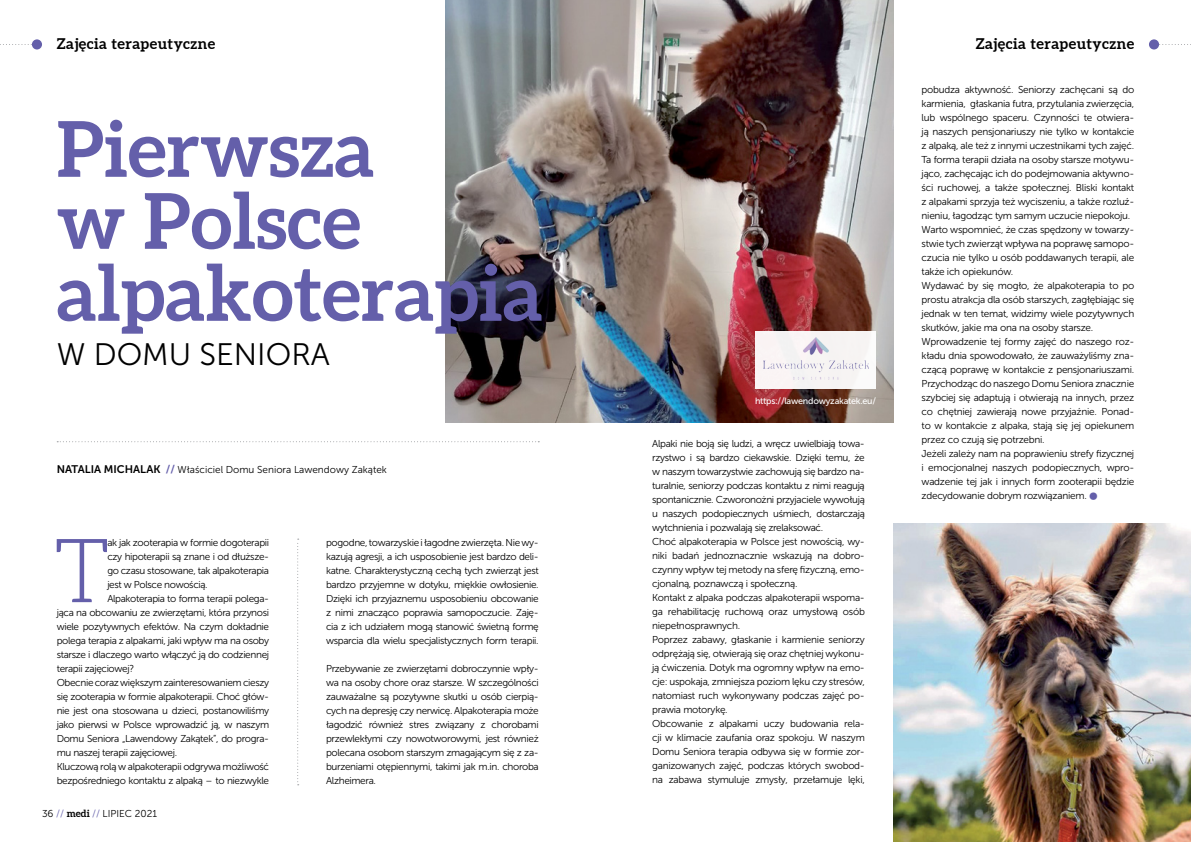
<style>
.page{position:relative;width:1191px;height:842px;background:#fff}
.page>*{position:absolute;margin:0;border:0;box-sizing:border-box;transform-origin:0 0}
.t1{font:300 89.1px "Aleo";color:#645faa}
.t2{font:700 77px/72px "Aleo";color:#645faa}
.t3{font:31px "Museo Sans 300";color:#000}
.t4{font:700 15px "Aleo";letter-spacing:.03em;color:#000}
.t5{font:11px "Museo Sans 700";color:#000}
.t6{font:10px/14px "Museo Sans 300";letter-spacing:-.025em;color:#000;text-align:justify}
.t7{font:10px "Museo Sans 300";color:#000}
.t8{font:9px "Museo Sans 500";letter-spacing:-.025em;color:#fff}
.s1{font-family:"Museo Sans 700";font-size:11px;color:#645faa}
.s2{color:#645faa}
.s3{font-family:"Aleo";font-weight:700}
.s4{font-family:"Museo Sans 900";font-size:20px;color:#645faa}
</style>
<div class="page">
<svg style="left:1159px;top:44px;width:32px;height:1px"></svg>
<svg style="left:0;top:44px;width:32px;height:1px"></svg>
<div style="left:1149px;top:39px;width:10px;height:11px;background:#645faa;border-radius:50%"></div>
<div style="left:32px;top:39px;width:10px;height:11px;background:#645faa;border-radius:50%"></div>
<img style="left:445px;top:0;width:448px;height:422px">
<svg style="left:57px;top:441px;width:482px;height:1px"></svg>
<div style="left:755px;top:331px;width:121px;height:57px;background:#faf4f4"></div>
<img style="left:763px;top:337px;width:106px;height:43px">
<svg style="left:297px;top:539px;width:2px;height:246px"></svg>
<img style="left:893px;top:523px;width:298px;height:319px">
<h3 class="t4" style="left:57px;top:34px;width:160px">Zajęcia terapeutyczne</h3>
<h3 class="t4" style="left:975px;top:34px;width:160px">Zajęcia terapeutyczne</h3>
<h2 class="t2" style="left:57px;top:116px;width:488px">Pierwsza<br>w Polsce alpakoterapia</h2>
<h3 class="t3" style="left:57px;top:337px;width:85px">w Domu</h3>
<h3 class="t3" style="left:200px;top:337px;width:54px">Seniora</h3>
<p class="t5" style="left:57px;top:463px;width:16px">NATALIA</p>
<p class="t5" style="left:104px;top:463px;width:38px">MICHALAK</p>
<p class="t7" style="left:166px;top:464px;width:223px"><span class="s1">//</span> Właściciel Domu Seniora Lawendowy Zakątek</p>
<h1 class="t1" style="left:54px;top:520px;width:57px">T</h1>
<p class="t6" style="left:107px;top:536px;width:163px">ak jak zooterapia w formie dogoterapii</p>
<p class="t6" style="left:107px;top:550px;width:163px">czy hipoterapii są znane i od dłuższe-</p>
<p class="t6" style="left:107px;top:564px;width:163px">go czasu stosowane, tak alpakoterapia</p>
<p class="t6" style="left:107px;top:578px;width:102px">jest w Polsce nowością.</p>
<p class="t6" style="left:107px;top:592px;width:163px">Alpakoterapia to forma terapii polega-</p>
<p class="t6" style="left:57px;top:606px;width:214px">jąca na obcowaniu ze zwierzętami, która przynosi</p>
<p class="t6" style="left:57px;top:620px;width:214px">wiele pozytywnych efektów. Na czym dokładnie</p>
<p class="t6" style="left:57px;top:634px;width:214px">polega terapia z alpakami, jaki wpływ ma na osoby</p>
<p class="t6" style="left:57px;top:648px;width:214px">starsze i dlaczego warto włączyć ją do codziennej</p>
<p class="t6" style="left:57px;top:662px;width:79px">terapii zajęciowej?</p>
<p class="t6" style="left:57px;top:676px;width:214px">Obecnie coraz większym zainteresowaniem cieszy</p>
<p class="t6" style="left:57px;top:690px;width:214px">się zooterapia w formie alpakoterapii. Choć głów-</p>
<p class="t6" style="left:57px;top:704px;width:214px">nie jest ona stosowana u dzieci, postanowiliśmy</p>
<p class="t6" style="left:57px;top:718px;width:214px">jako pierwsi w Polsce wprowadzić ją, w naszym</p>
<p class="t6" style="left:57px;top:732px;width:214px">Domu Seniora „Lawendowy Zakątek”, do progra-</p>
<p class="t6" style="left:57px;top:746px;width:122px">mu naszej terapii zajęciowej.</p>
<p class="t6" style="left:57px;top:760px;width:214px">Kluczową rolą w alpakoterapii odgrywa możliwość</p>
<p class="t6" style="left:57px;top:774px;width:214px">bezpośredniego kontaktu z alpaką – to niezwykle</p>
<p class="t7" style="left:42px;top:808px;width:117px">36 <span class="s2">//</span> <span class="s3">medi</span> <span class="s2">//</span> LIPIEC 2021</p>
<p class="t6" style="left:326px;top:536px;width:214px">pogodne, towarzyskie i łagodne zwierzęta. Nie wy&shy;kazują agresji, a ich usposobienie jest bardzo deli&shy;katne. Charakterystyczną cechą tych zwierząt jest bardzo przyjemne w dotyku, miękkie owłosienie.<br>Dzięki ich przyjaznemu usposobieniu obcowanie z nimi znacząco poprawia samopoczucie. Zaję&shy;cia z ich udziałem mogą stanowić świetną formę wsparcia dla wielu specjalistycznych form terapii.</p>
<p class="t6" style="left:326px;top:662px;width:214px">Przebywanie ze zwierzętami dobroczynnie wpły&shy;wa na osoby chore oraz starsze. W szczególności zauważalne są pozytywne skutki u osób cierpią&shy;cych na depresję czy nerwicę. Alpakoterapia może łagodzić również stres związany z chorobami przewlekłymi czy nowotworowymi, jest również polecana osobom starszym zmagającym się z za&shy;burzeniami otępiennymi, takimi jak m.in. choroba Alzheimera.</p>
<p class="t8" style="left:755px;top:396px;width:123px">https://lawendowyzakatek.eu/</p>
<p class="t6" style="left:652px;top:437px;width:214px;text-align:left">Alpaki nie boją się ludzi, a wręcz uwielbiają towa&shy;rzystwo i są bardzo ciekawskie. Dzięki temu, że w naszym towarzystwie zachowują się bardzo na&shy;turalnie, seniorzy podczas kontaktu z nimi reagują spontanicznie. Czworonożni przyjaciele wywołują u naszych podopiecznych uśmiech, dostarczają wytchnienia i pozwalają się zrelaksować.<br>Choć alpakoterapia w Polsce jest nowością, wy&shy;niki badań jednoznacznie wskazują na dobro&shy;czynny wpływ tej metody na sferę fizyczną, emo&shy;cjonalną, poznawczą i społeczną.<br>Kontakt z alpaka podczas alpakoterapii wspoma&shy;ga rehabilitację ruchową oraz umysłową osób niepełnosprawnych.<br>Poprzez zabawy, głaskanie i karmienie seniorzy odprężają się, otwierają się oraz chętniej wykonu&shy;ją ćwiczenia. Dotyk ma ogromny wpływ na emo&shy;cje: uspokaja, zmniejsza poziom lęku czy stresów, natomiast ruch wykonywany podczas zajęć po&shy;prawia motorykę.<br>Obcowanie z alpakami uczy budowania rela&shy;cji w klimacie zaufania oraz spokoju. W naszym Domu Seniora terapia odbywa się w formie zor&shy;ganizowanych zajęć, podczas których swobod&shy;na zabawa stymuluje zmysły, przełamuje lęki,</p>
<p class="t6" style="left:921px;top:82px;width:214px;text-align:left">pobudza aktywność. Seniorzy zachęcani są do karmienia, głaskania futra, przytulania zwierzęcia, lub wspólnego spaceru. Czynności te otwiera&shy;ją naszych pensjonariuszy nie tylko w kontakcie z alpaką, ale też z innymi uczestnikami tych zajęć.<br>Ta forma terapii działa na osoby starsze motywu&shy;jąco, zachęcając ich do podejmowania aktywno&shy;ści ruchowej, a także społecznej. B liski kontakt z alpakami sprzyja też wyciszeniu, a także rozluź&shy;nieniu, łagodząc tym samym uczucie niepokoju.<br>Warto wspomnieć, że czas spędzony w towarzy&shy;stwie tych zwierząt wpływa na poprawę samopo&shy;czucia nie tylko u osób poddawanych terapii, ale także ich opiekunów.<br>Wydawać by się mogło, że alpakoterapia to po prostu atrakcja dla osób starszych, zagłębiając się jednak w ten temat, widzimy wiele pozytywnych skutków, jakie ma ona na osoby starsze.<br>Wprowadzenie tej formy zajęć do naszego roz&shy;kładu dnia spowodowało, że zauważyliśmy zna&shy;czącą poprawę w kontakcie z pensjonariuszami.<br>Przychodząc do naszego Domu Seniora znacznie szybciej się adaptują i otwierają na innych, przez co chętniej zawierają nowe przyjaźnie. Ponad&shy;to w kontakcie z alpaka, stają się jej opiekunem przez co czują się potrzebni.<br>Jeżeli zależy nam na poprawieniu strefy fizycznej i emocjonalnej naszych podopiecznych, wpro&shy;wadzenie tej jak i innych form zooterapii będzie zdecydowanie dobrym rozwiązaniem. <span class="s4">•</span></p>
</div>
